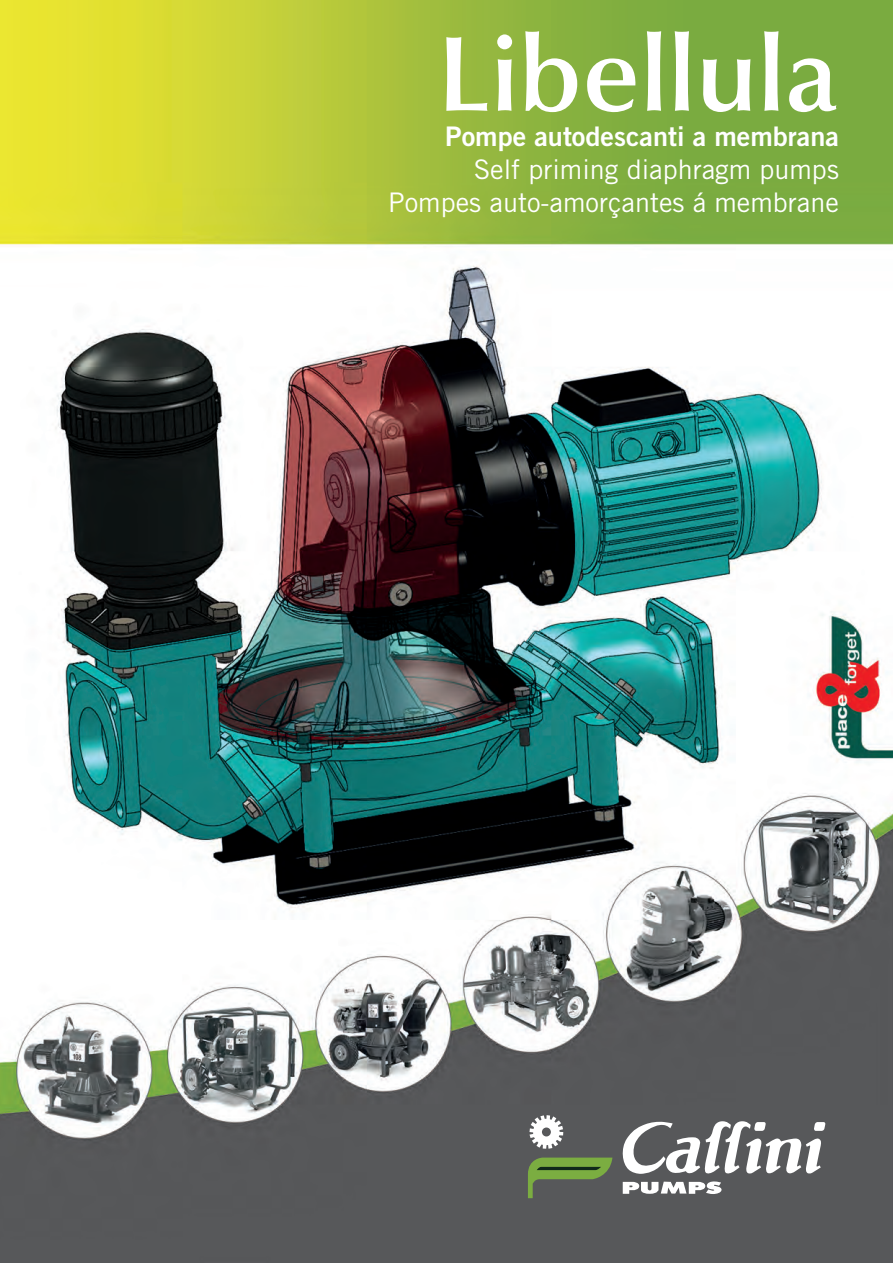
<style>
.page{position:relative;width:893px;height:1263px;background:#fff}
.page>*{position:absolute;margin:0;border:0;box-sizing:border-box;transform-origin:0 0}
.t1{font:600 107.4px "Optima LT Std";color:#fff}
.t2{font:27px/33px "Trade Gothic LT Std";color:#fff;text-align:right}
.t3{font:27px "Trade Gothic LT Std Bd 2";color:#fff}
</style>
<div class="page">
<img style="left:0;top:0;width:893px;height:1263px">
<svg style="left:529px;top:1115px;width:34px;height:34px"></svg>
<svg style="left:623px;top:1181px;width:98px;height:13px"></svg>
<svg style="left:528px;top:1157px;width:84px;height:41px;background:#637b4a"></svg>
<svg style="left:620px;top:1120px;width:205px;height:54px"></svg>
<h1 class="t1" style="left:437px;top:12px;width:403px">Libellula</h1>
<p class="t3" style="left:445px;top:119px;width:395px">Pompe autodescanti a membrana</p>
<p class="t2" style="left:388px;top:152px;width:452px">Self priming diaphragm pumps<br>Pompes auto-amorçantes á membrane</p>
</div>
